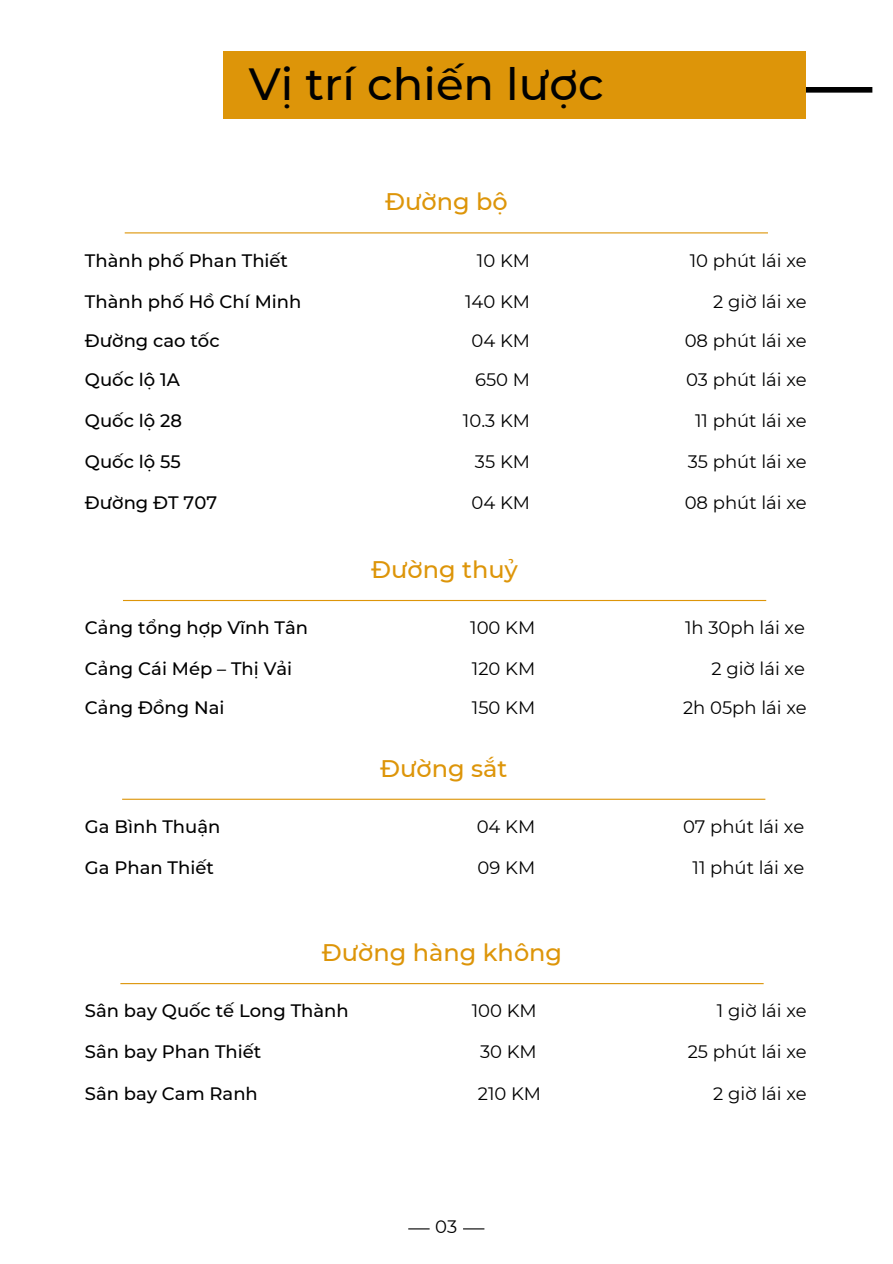
<style>
.page{position:relative;width:893px;height:1264px;background:#fff}
.page>*{position:absolute;margin:0;border:0;box-sizing:border-box;transform-origin:0 0}
.t1{font:500 45px "Montserrat";color:#010101}
.t2{font:500 24px "Montserrat";color:#dd9509}
.t3{font:18px "Montserrat";color:#010101}
.t4{font:500 18px "Montserrat";color:#010101}
</style>
<div class="page">
<div style="left:799px;top:87px;width:73px;height:6px;background:#000"></div>
<div style="left:223px;top:51px;width:582px;height:68px;background:#dd9509"></div>
<hr style="left:125px;top:232px;width:642px;height:1px;background:#dd9509">
<hr style="left:123px;top:600px;width:643px;height:1px;background:#dd9509">
<hr style="left:122px;top:798px;width:643px;height:1px;background:#dd9509">
<hr style="left:120px;top:983px;width:643px;height:1px;background:#dd9509">
<svg style="left:408px;top:1228px;width:21px;height:1px"></svg>
<svg style="left:463px;top:1228px;width:21px;height:1px"></svg>
<p class="t1" style="left:249px;top:56px;width:356px">Vị trí chiến lược</p>
<p class="t2" style="left:385px;top:187px;width:124px">Đường bộ</p>
<p class="t4" style="left:85px;top:249px;width:205px">Thành phố Phan Thiết</p>
<p class="t3" style="left:477px;top:249px;width:55px">10 KM</p>
<p class="t3" style="left:689px;top:249px;width:119px">10 phút lái xe</p>
<p class="t4" style="left:85px;top:290px;width:218px">Thành phố Hồ Chí Minh</p>
<p class="t3" style="left:465px;top:290px;width:66px">140 KM</p>
<p class="t3" style="left:713px;top:290px;width:95px">2 giờ lái xe</p>
<p class="t4" style="left:85px;top:329px;width:136px">Đường cao tốc</p>
<p class="t3" style="left:471px;top:329px;width:60px">04 KM</p>
<p class="t3" style="left:684px;top:329px;width:124px">08 phút lái xe</p>
<p class="t4" style="left:85px;top:368px;width:96px">Quốc lộ 1A</p>
<p class="t3" style="left:475px;top:368px;width:56px">650 M</p>
<p class="t3" style="left:686px;top:368px;width:122px">03 phút lái xe</p>
<p class="t4" style="left:85px;top:409px;width:98px">Quốc lộ 28</p>
<p class="t3" style="left:463px;top:409px;width:69px">10.3 KM</p>
<p class="t3" style="left:695px;top:409px;width:113px">11 phút lái xe</p>
<p class="t4" style="left:85px;top:450px;width:97px">Quốc lộ 55</p>
<p class="t3" style="left:475px;top:450px;width:56px">35 KM</p>
<p class="t3" style="left:687px;top:450px;width:120px">35 phút lái xe</p>
<p class="t4" style="left:85px;top:491px;width:134px">Đường ĐT 707</p>
<p class="t3" style="left:471px;top:491px;width:60px">04 KM</p>
<p class="t3" style="left:684px;top:491px;width:124px">08 phút lái xe</p>
<p class="t2" style="left:371px;top:554px;width:148px">Đường thuỷ</p>
<p class="t4" style="left:85px;top:616px;width:225px">Cảng tổng hợp Vĩnh Tân</p>
<p class="t3" style="left:470px;top:616px;width:66px">100 KM</p>
<p class="t3" style="left:685px;top:616px;width:121px">1h 30ph lái xe</p>
<p class="t4" style="left:85px;top:657px;width:209px">Cảng Cái Mép – Thị Vải</p>
<p class="t3" style="left:472px;top:657px;width:65px">120 KM</p>
<p class="t3" style="left:711px;top:657px;width:95px">2 giờ lái xe</p>
<p class="t4" style="left:85px;top:697px;width:141px">Cảng Đồng Nai</p>
<p class="t3" style="left:472px;top:697px;width:65px">150 KM</p>
<p class="t3" style="left:683px;top:697px;width:125px">2h 05ph lái xe</p>
<p class="t2" style="left:380px;top:753px;width:129px">Đường sắt</p>
<p class="t4" style="left:85px;top:815px;width:137px">Ga Bình Thuận</p>
<p class="t3" style="left:476px;top:815px;width:60px">04 KM</p>
<p class="t3" style="left:683px;top:815px;width:123px">07 phút lái xe</p>
<p class="t4" style="left:85px;top:856px;width:130px">Ga Phan Thiết</p>
<p class="t3" style="left:477px;top:856px;width:59px">09 KM</p>
<p class="t3" style="left:692px;top:856px;width:113px">11 phút lái xe</p>
<p class="t2" style="left:322px;top:937px;width:242px">Đường hàng không</p>
<p class="t4" style="left:85px;top:999px;width:265px">Sân bay Quốc tế Long Thành</p>
<p class="t3" style="left:472px;top:999px;width:66px">100 KM</p>
<p class="t3" style="left:717px;top:999px;width:91px">1 giờ lái xe</p>
<p class="t4" style="left:85px;top:1040px;width:178px">Sân bay Phan Thiết</p>
<p class="t3" style="left:480px;top:1040px;width:58px">30 KM</p>
<p class="t3" style="left:687px;top:1040px;width:121px">25 phút lái xe</p>
<p class="t4" style="left:85px;top:1082px;width:174px">Sân bay Cam Ranh</p>
<p class="t3" style="left:478px;top:1082px;width:65px">210 KM</p>
<p class="t3" style="left:713px;top:1082px;width:95px">2 giờ lái xe</p>
<p class="t3" style="left:435px;top:1215px;width:24px">03</p>
</div>
